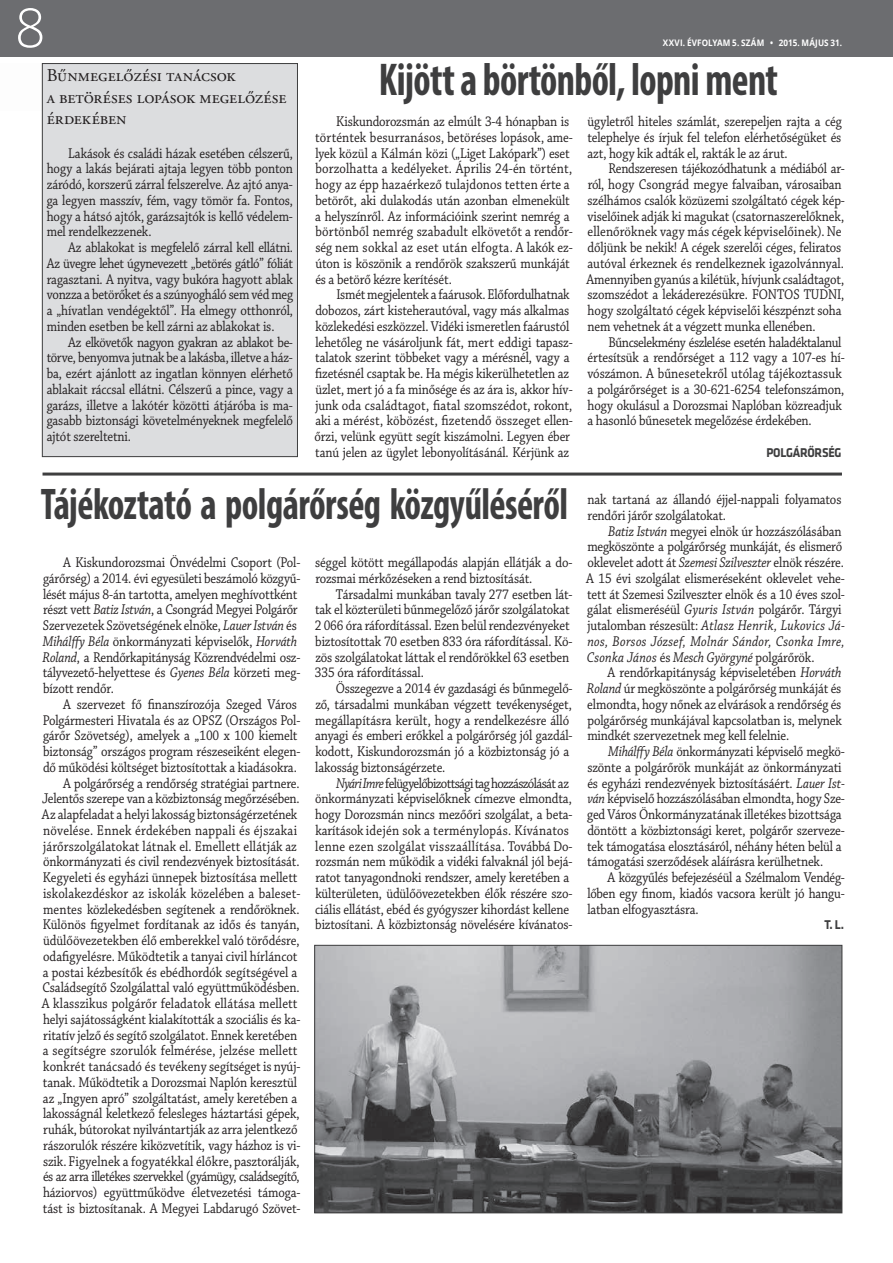
<style>
.page{position:relative;width:893px;height:1263px;background:#fff}
.page>*{position:absolute;margin:0;border:0;box-sizing:border-box;transform-origin:0 0}
.t1{font:300 54px "Open Sans";color:#fff}
.t2{font:700 condensed 46.2px "Myriad Pro";letter-spacing:-.015em;color:#3e3e3f;scale:.86 1}
.t3{font:700 condensed 44.55px "Myriad Pro";letter-spacing:-.015em;color:#3e3e3f;scale:.86 1}
.t4{font:18px/21.6px "Adobe Garamond Pro";color:#231f20}
.t5{font:14.85px/15.8px "Chaparral Pro";letter-spacing:-.01em;color:#231f20;scale:.86 1}
.t6{font:700 13.2px "Klavika";letter-spacing:-.02em;color:#3e3e3f;scale:.91 1}
.t7{font:700 9px "Open Sans";letter-spacing:.02em;color:#fff;scale:.9 1}
.s1{font-style:italic}
</style>
<div class="page">
<div style="left:0;top:0;width:893px;height:57px;background:#6c6d70"></div>
<img style="left:316px;top:947px;width:524px;height:264px">
<div style="left:314px;top:945px;width:528px;height:268px;border:1px solid #3e3e3f"></div>
<div style="left:42px;top:64px;width:255px;height:393px;background:#dcdddf"></div>
<div style="left:42px;top:63px;width:256px;height:394px;border:1px solid #3e3e3f"></div>
<hr style="left:43px;top:472px;width:799px;height:3px;background:#3e3e3f">
<h1 class="t1" style="left:15px;top:-9px;width:32px">8</h1>
<p class="t4" style="left:47px;top:65px;width:241px">Bűnmegelőzési tanácsok<br>a betöréses lopások megelőzése érdekében</p>
<p class="t5" style="left:47px;top:146px;width:288px;text-align:justify;text-indent:21px">Lakások és családi házak esetében célszerű, hogy a lakás bejárati ajtaja legyen több ponton záródó, korszerű zárral felszerelve. Az ajtó anya&shy;ga legyen masszív, fém, vagy tömör fa. Fontos, hogy a hátsó ajtók, garázsajtók is kellő védelem&shy;mel rendelkezzenek.</p>
<p class="t5" style="left:47px;top:240px;width:288px;text-align:justify;text-indent:21px">Az ablakokat is megfelelő zárral kell ellátni.<br>Az üvegre lehet úgynevezett „betörés gátló” fóliát ragasztani. A nyitva, vagy bukóra hagyott ablak vonzza a betörőket és a szúnyogháló sem véd meg a „hívatlan vendégektől”. Ha elmegy otthonról, minden esetben be kell zárni az ablakokat is.</p>
<p class="t5" style="left:47px;top:335px;width:288px;text-align:justify;text-indent:21px">Az elkövetők nagyon gyakran az ablakot be&shy;törve, benyomva jutnak be a lakásba, illetve a ház&shy;ba, ezért ajánlott az ingatlan könnyen elérhető ablakait ráccsal ellátni. Célszerű a pince, vagy a garázs, illetve a lakótér közötti átjáróba is ma&shy;gasabb biztonsági követelményeknek megfelelő ajtót szereltetni.</p>
<p class="t7" style="left:663px;top:36px;width:200px">XXVI. ÉVFOLYAM 5. SZÁM • 2015. MÁJUS 31.</p>
<h2 class="t2" style="left:379px;top:51px;width:466px">Kijött a börtönből, lopni ment</h2>
<p class="t5" style="left:315px;top:114px;width:301px;text-indent:21px">Kiskundorozsmán az elmúlt 3-4 hónapban is történtek besurranásos, betöréses lopások, ame&shy;lyek közül a Kálmán közi („Liget Lakópark”) eset borzolhatta a kedélyeket. Április 24-én történt, hogy az épp hazaérkező tulajdonos tetten érte a betörőt, aki dulakodás után azonban elmenekült a helyszínről. Az információink szerint nemrég a börtönből nemrég szabadult elkövetőt a rendőr&shy;ség nem sokkal az eset után elfogta. A lakók ez&shy;úton is köszönik a rendőrök szakszerű munkáját és a betörő kézre kerítését.</p>
<p class="t5" style="left:314px;top:287px;width:302px;text-indent:22px">Ismét megjelentek a faárusok. Előfordulhatnak dobozos, zárt kisteherautóval, vagy más alkalmas közlekedési eszközzel. Vidéki ismeretlen faárustól lehetőleg ne vásároljunk fát, mert eddigi tapasz&shy;talatok szerint többeket vagy a mérésnél, vagy a fizetésnél csaptak be. Ha mégis kikerülhetetlen az üzlet, mert jó a fa minősége és az ára is, akkor hív&shy;junk oda családtagot, fiatal szomszédot, rokont, aki a mérést, köbözést, fizetendő összeget ellen&shy;őrzi, velünk együtt segít kiszámolni. Legyen éber tanú jelen az ügylet lebonyolításánál. Kérjünk az</p>
<p class="t5" style="left:587px;top:114px;width:297px;text-align:justify">ügyletről hiteles számlát, szerepeljen rajta a cég telephelye és írjuk fel telefon elérhetőségüket és azt, hogy kik adták el, rakták le az árut.</p>
<p class="t5" style="left:586px;top:161px;width:302px;text-indent:22px">Rendszeresen tájékozódhatunk a médiából ar&shy;ról, hogy Csongrád megye falvaiban, városaiban szélhámos csalók közüzemi szolgáltató cégek kép&shy;viselőinek adják ki magukat (csatornaszerelőknek, ellenőröknek vagy más cégek képviselőinek). Ne dőljünk be nekik! A cégek szerelői céges, feliratos autóval érkeznek és rendelkeznek igazolvánnyal.<br>Amennyiben gyanús a kilétük, hívjunk családtagot, szomszédot a lekáderezésükre. FONTOS TUDNI, hogy szolgáltató cégek képviselői készpénzt soha nem vehetnek át a végzett munka ellenében.</p>
<p class="t5" style="left:587px;top:335px;width:301px;text-indent:21px">Bűncselekmény észlelése esetén haladéktalanul értesítsük a rendőrséget a 112 vagy a 107-es hí&shy;vószámon. A bűnesetekről utólag tájékoztassuk a polgárőrséget is a 30-621-6254 telefonszámon, hogy okulásul a Dorozsmai Naplóban közreadjuk a hasonló bűnesetek megelőzése érdekében.</p>
<p class="t6" style="left:766px;top:445px;width:84px">POLGÁRŐRSÉG</p>
<h3 class="t3" style="left:41px;top:476px;width:615px">Tájékoztató a polgárőrség közgyűléséről</h3>
<p class="t5" style="left:43px;top:555px;width:301px;text-indent:21px">A Kiskundorozsmai Önvédelmi Csoport (Pol&shy;gárőrség) a 2014. évi egyesületi beszámoló közgyű&shy;lését május 8-án tartotta, amelyen meghívottként részt vett <span class="s1">Batiz István</span>, a Csongrád Megyei Polgárőr Szervezetek Szövetségének elnöke, <span class="s1">Lauer István</span> és <span class="s1">Mihálffy Béla</span> önkormányzati képviselők, <span class="s1">Horváth Roland</span>, a Rendőrkapitányság Közrendvédelmi osz&shy;tályvezető-helyettese és <span class="s1">Gyenes Béla</span> körzeti meg&shy;bízott rendőr.</p>
<p class="t5" style="left:42px;top:697px;width:302px;text-align:right">A szervezet fő finanszírozója Szeged Város Polgármesteri Hivatala és az OPSZ (Országos Pol&shy;gárőr Szövetség), amelyek a „100 x 100 kiemelt biztonság” országos program részeseiként elegen&shy;dő működési költséget biztosítottak a kiadásokra.<br>A polgárőrség a rendőrség stratégiai partnere.<br>Jelentős szerepe van a közbiztonság megőrzésében.<br>Az alapfeladat a helyi lakosság biztonságérzetének növelése. Ennek érdekében nappali és éjszakai járőrszolgálatokat látnak el. Emellett ellátják az önkormányzati és civil rendezvények biztosítását.<br>Kegyeleti és egyházi ünnepek biztosítása mellett iskolakezdéskor az iskolák közelében a baleset&shy;mentes közlekedésben segítenek a rendőröknek.<br>Különös figyelmet fordítanak az idős és tanyán, üdülőövezetekben élő emberekkel való törődésre, odafigyelésre. Működtetik a tanyai civil hírláncot a postai kézbesítők és ebédhordók segítségével a Családsegítő Szolgálattal való együttműködésben.<br>A klasszikus polgárőr feladatok ellátása mellett helyi sajátosságként kialakították a szociális és ka&shy;ritatív jelző és segítő szolgálatot. Ennek keretében a segítségre szorulók felmérése, jelzése mellett konkrét tanácsadó és tevékeny segítséget is nyúj&shy;tanak. Működtetik a Dorozsmai Naplón keresztül az „Ingyen apró” szolgáltatást, amely keretében a lakosságnál keletkező felesleges háztartási gépek, ruhák, bútorokat nyilvántartják az arra jelentkező rászorulók részére kiközvetítik, vagy házhoz is vi&shy;szik. Figyelnek a fogyatékkal élőkre, pasztorálják, és az arra illetékes szervekkel (gyámügy, családsegítő, háziorvos) együttműködve életvezetési támoga&shy;tást is biztosítanak. A Megyei Labdarugó Szövet-</p>
<p class="t5" style="left:315px;top:555px;width:301px">séggel kötött megállapodás alapján ellátják a do&shy;rozsmai mérkőzéseken a rend biztosítását.</p>
<p class="t5" style="left:315px;top:587px;width:301px;text-indent:21px">Társadalmi munkában tavaly 277 esetben lát&shy;tak el közterületi bűnmegelőző járőr szolgálatokat 2 066 óra ráfordítással. Ezen belül rendezvényeket biztosítottak 70 esetben 833 óra ráfordítással. Kö&shy;zös szolgálatokat láttak el rendőrökkel 63 esetben 335 óra ráfordítással.</p>
<p class="t5" style="left:315px;top:681px;width:301px;text-indent:21px">Összegezve a 2014 év gazdasági és bűnmegelő&shy;ző, társadalmi munkában végzett tevékenységet, megállapításra került, hogy a rendelkezésre álló anyagi és emberi erőkkel a polgárőrség jól gazdál&shy;kodott, Kiskundorozsmán jó a közbiztonság jó a lakosság biztonságérzete.</p>
<p class="t5" style="left:315px;top:776px;width:301px;text-indent:21px"><span class="s1">Nyári Imre</span> felügyelőbizottsági tag hozzászólását az önkormányzati képviselőknek címezve elmondta, hogy Dorozsmán nincs mezőőri szolgálat, a beta&shy;karítások idején sok a terménylopás. Kívánatos lenne ezen szolgálat visszaállítása. Továbbá Do&shy;rozsmán nem működik a vidéki falvaknál jól bejá&shy;ratot tanyagondnoki rendszer, amely keretében a külterületen, üdülőövezetekben élők részére szo&shy;ciális ellátást, ebéd és gyógyszer kihordást kellene biztosítani. A közbiztonság növelésére kívánatos-</p>
<p class="t5" style="left:587px;top:492px;width:297px">nak tartaná az állandó éjjel-nappali folyamatos rendőri járőr szolgálatokat.</p>
<p class="t5" style="left:586px;top:524px;width:302px;text-indent:22px"><span class="s1">Batiz István</span> megyei elnök úr hozzászólásában megköszönte a polgárőrség munkáját, és elismerő oklevelet adott át <span class="s1">Szemesi Szilveszter</span> elnök részére.<br>A 15 évi szolgálat elismeréseként oklevelet vehe&shy;tett át Szemesi Szilveszter elnök és a 10 éves szol&shy;gálat elismeréséül <span class="s1">Gyuris István</span> polgárőr. Tárgyi jutalomban részesült: <span class="s1">Atlasz Henrik, Lukovics Já&shy;nos, Borsos József, Molnár Sándor, Csonka Imre, Csonka János</span> és <span class="s1">Mesch Györgyné</span> polgárőrök.</p>
<p class="t5" style="left:587px;top:665px;width:298px;text-align:justify;text-indent:21px">A rendőrkapitányság képviseletében <span class="s1">Horváth Roland</span> úr megköszönte a polgárőrség munkáját és elmondta, hogy nőnek az elvárások a rendőrség és polgárőrség munkájával kapcsolatban is, melynek mindkét szervezetnek meg kell felelnie.</p>
<p class="t5" style="left:587px;top:744px;width:301px;text-indent:21px"><span class="s1">Mihálffy Béla</span> önkormányzati képviselő megkö&shy;szönte a polgárőrök munkáját az önkormányzati és egyházi rendezvények biztosításáért. <span class="s1">Lauer Ist&shy;ván</span> képviselő hozzászólásában elmondta, hogy Sze&shy;ged Város Önkormányzatának illetékes bizottsága döntött a közbiztonsági keret, polgárőr szerveze&shy;tek támogatása elosztásáról, néhány héten belül a támogatási szerződések aláírásra kerülhetnek.</p>
<p class="t5" style="left:587px;top:870px;width:301px;text-align:justify;text-indent:20px">A közgyűlés befejezéséül a Szélmalom Vendég&shy;lőben egy finom, kiadós vacsora került jó hangu&shy;latban elfogyasztásra.</p>
<p class="t6" style="left:824px;top:918px;width:23px">T. L.</p>
</div>
